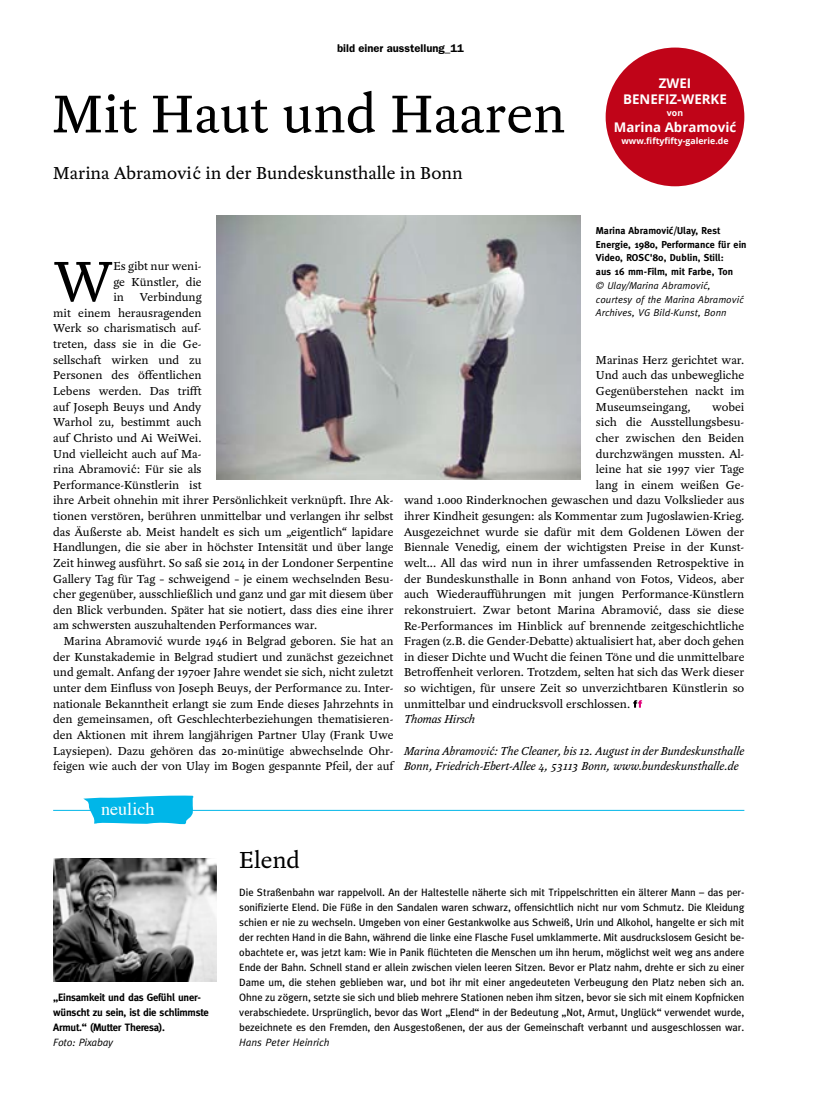
<style>
.page{position:relative;width:833px;height:1099px;background:#fff}
.page>*{position:absolute;margin:0;border:0;box-sizing:border-box;transform-origin:0 0}
.Fließtext_neu_10_201{font:61.5px "Yoga OT";color:#000}
.Headline3{font:57.5px "Yoga OT";color:#000}
.HeadlineNeulich2014{font:25.12px "Yoga OT";color:#000}
.Hervorhebung2014{font:18.75px "Yoga OT";color:#000}
.t1{font:18.12px "Times";color:#fff}
.t2{font:700 13.25px "Open Sans";color:#fff}
.Fließtext_neu_10_201-2{font:12.5px/15.6px "Yoga OT";color:#000;text-align:justify}
.Fließtext_neu_10_201-3{font:italic 12.5px/15.6px "Yoga OT";color:#000}
.Rubrik_rechts{font:600 11.25px "Franklin Gothic";color:#000}
.Neulich_Fliesstext{font:10.62px/15px "Meta";color:#000;text-align:justify}
.Neulich_Fliesstext-2{font:700 10.62px/15px "Meta";letter-spacing:-.02em;color:#000}
.Neulich_Fliesstext-3{font:italic 10.62px "Meta";letter-spacing:-.02em;color:#000}
.Bildunterschrift{font:700 10px/13.8px "Meta";letter-spacing:.01em;color:#000}
.Bildunterschrift-2{font:italic 10px/13.8px "Meta";letter-spacing:.01em;color:#000}
.t3{font:700 8.75px "Open Sans";color:#fff}
.s1{font-style:italic}
</style>
<div class="page">
<hr style="left:53px;top:810px;width:691px;height:1px;background:#00b6e8">
<svg style="left:83px;top:795px;width:111px;height:29px"></svg>
<svg style="left:633px;top:700px;width:9px;height:7px"></svg>
<img style="left:217px;top:215px;width:363px;height:265px">
<img style="left:53px;top:858px;width:164px;height:123px">
<div style="left:605px;top:48px;width:139px;height:138px;background:#c00418;border-radius:50%"></div>
<p class="Rubrik_rechts" style="left:337px;top:41px;width:128px">bild einer ausstellung_11</p>
<p class="Headline3" style="left:52px;top:84px;width:515px">Mit Haut und Haaren</p>
<p class="Hervorhebung2014" style="left:53px;top:163px;width:411px">Marina Abramovi´c in der Bundeskunsthalle in Bonn</p>
<p class="t2" style="left:659px;top:74px;width:34px">ZWEI</p>
<p class="t2" style="left:623px;top:90px;width:105px">BENEFIZ-WERKE</p>
<p class="t3" style="left:667px;top:106px;width:18px">von</p>
<p class="t2" style="left:614px;top:117px;width:124px">Marina Abramović</p>
<p class="t3" style="left:621px;top:135px;width:109px">www.fiftyfifty-galerie.de</p>
<p class="Fließtext_neu_10_201" style="left:53px;top:249px;width:62px">W</p>
<p class="Fließtext_neu_10_201-2" style="left:113px;top:258px;width:90px">Es gibt nur weni&shy;ge Künstler, die in</p>
<p class="Fließtext_neu_10_201-2" style="left:53px;top:289px;width:342px;text-align:left;text-indent:87px">Verbindung<br>mit einem herausragenden<br>Werk so charismatisch auf-<br>treten, dass sie in die Ge-<br>sellschaft wirken und zu<br>Personen des öffentlichen<br>Lebens werden. Das trifft<br>auf Joseph Beuys und Andy<br>Warhol zu, bestimmt auch<br>auf Christo und Ai WeiWei.<br>Und vielleicht auch auf Ma-<br>rina Abramovi´c: Für sie als<br>Performance-Künstlerin ist<br>ihre Arbeit ohnehin mit ihrer Persönlichkeit verknüpft. Ihre Ak&shy;tionen verstören, berühren unmittelbar und verlangen ihr selbst das Äußerste ab. Meist handelt es sich um „eigentlich“ lapidare Handlungen, die sie aber in höchster Intensität und über lange Zeit hinweg ausführt. So saß sie 2014 in der Londoner Serpentine Gallery Tag für Tag – schweigend – je einem wechselnden Besu&shy;cher gegenüber, ausschließlich und ganz und gar mit diesem über den Blick verbunden. Später hat sie notiert, dass dies eine ihrer am schwersten auszuhaltenden Performances war.</p>
<p class="Fließtext_neu_10_201-2" style="left:53px;top:633px;width:342px;text-indent:11px">Marina Abramovi´c wurde 1946 in Belgrad geboren. Sie hat an der Kunstakademie in Belgrad studiert und zunächst gezeichnet und gemalt. Anfang der 1970er Jahre wendet sie sich, nicht zuletzt unter dem Einfluss von Joseph Beuys, der Performance zu. Inter&shy;nationale Bekanntheit erlangt sie zum Ende dieses Jahrzehnts in den gemeinsamen, oft Geschlechterbeziehungen thematisieren&shy;den Aktionen mit ihrem langjährigen Partner Ulay (Frank Uwe Laysiepen). Dazu gehören das 20-minütige abwechselnde Ohr&shy;feigen wie auch der von Ulay im Bogen gespannte Pfeil, der auf</p>
<p class="Bildunterschrift" style="left:596px;top:223px;width:152px">Marina Abramovic´/Ulay, Rest<br>Energie, 1980, Performance für ein<br>Video, ROSC'80, Dublin, Still:</p>
<p class="Bildunterschrift" style="left:596px;top:265px;width:139px">aus 16 mm-Film, mit Farbe, Ton</p>
<p class="Bildunterschrift-2" style="left:596px;top:278px;width:116px">© Ulay/Marina Abramovic´,</p>
<p class="Bildunterschrift-2" style="left:596px;top:292px;width:149px">courtesy of the Marina Abramovic´<br>Archives, VG Bild-Kunst, Bonn</p>
<p class="Fließtext_neu_10_201-2" style="left:596px;top:352px;width:150px">Marinas Herz gerichtet war.<br>Und auch das unbewegliche Gegenüberstehen nackt im Museumseingang,</p>
<p class="Fließtext_neu_10_201-2" style="left:712px;top:399px;width:34px">wobei</p>
<p class="Fließtext_neu_10_201-2" style="left:596px;top:415px;width:150px">sich die Ausstellungsbesu-</p>
<p class="Fließtext_neu_10_201-2" style="left:596px;top:430px;width:150px">cher zwischen den Beiden</p>
<p class="Fließtext_neu_10_201-2" style="left:596px;top:446px;width:150px">durchzwängen mussten. Al-</p>
<p class="Fließtext_neu_10_201-2" style="left:596px;top:461px;width:150px">leine hat sie 1997 vier Tage</p>
<p class="Fließtext_neu_10_201-2" style="left:596px;top:477px;width:150px">lang in einem weißen Ge-</p>
<p class="Fließtext_neu_10_201-2" style="left:404px;top:493px;width:342px">wand 1.000 Rinderknochen gewaschen und dazu Volkslieder aus</p>
<p class="Fließtext_neu_10_201-2" style="left:404px;top:508px;width:342px">ihrer Kindheit gesungen: als Kommentar zum Jugoslawien-Krieg.</p>
<p class="Fließtext_neu_10_201-2" style="left:404px;top:524px;width:342px">Ausgezeichnet wurde sie dafür mit dem Goldenen Löwen der</p>
<p class="Fließtext_neu_10_201-2" style="left:404px;top:540px;width:342px">Biennale Venedig, einem der wichtigsten Preise in der Kunst-</p>
<p class="Fließtext_neu_10_201-2" style="left:404px;top:555px;width:342px">welt... All das wird nun in ihrer umfassenden Retrospektive in</p>
<p class="Fließtext_neu_10_201-2" style="left:404px;top:571px;width:342px">der Bundeskunsthalle in Bonn anhand von Fotos, Videos, aber</p>
<p class="Fließtext_neu_10_201-2" style="left:404px;top:586px;width:342px">auch Wiederaufführungen mit jungen Performance-Künstlern</p>
<p class="Fließtext_neu_10_201-2" style="left:404px;top:602px;width:342px">rekonstruiert. Zwar betont Marina Abramovi´c, dass sie diese</p>
<p class="Fließtext_neu_10_201-2" style="left:404px;top:618px;width:342px">Re-Performances im Hinblick auf brennende zeitgeschichtliche</p>
<p class="Fließtext_neu_10_201-2" style="left:404px;top:633px;width:342px">Fragen (z.B. die Gender-Debatte) aktualisiert hat, aber doch gehen</p>
<p class="Fließtext_neu_10_201-2" style="left:404px;top:649px;width:342px">in dieser Dichte und Wucht die feinen Töne und die unmittelbare</p>
<p class="Fließtext_neu_10_201-2" style="left:404px;top:665px;width:342px">Betroffenheit verloren. Trotzdem, selten hat sich das Werk dieser</p>
<p class="Fließtext_neu_10_201-2" style="left:404px;top:680px;width:342px">so wichtigen, für unsere Zeit so unverzichtbaren Künstlerin so</p>
<p class="Fließtext_neu_10_201-2" style="left:404px;top:696px;width:228px">unmittelbar und eindrucksvoll erschlossen.</p>
<p class="Fließtext_neu_10_201-3" style="left:404px;top:711px;width:73px">Thomas Hirsch</p>
<p class="Fließtext_neu_10_201-3" style="left:404px;top:743px;width:342px">Marina Abramovi´c: The Cleaner, bis 12. August in der Bundeskunsthalle<br>Bonn, Friedrich-Ebert-Allee 4, 53113 Bonn, www.bundeskunsthalle.de</p>
<p class="t1" style="left:101px;top:792px;width:55px">neulich</p>
<p class="HeadlineNeulich2014" style="left:239px;top:846px;width:62px">Elend</p>
<p class="Neulich_Fliesstext-2" style="left:53px;top:989px;width:157px">„Einsamkeit und das Gefühl uner&shy;wünscht zu sein, ist die schlimmste<br>Armut.“ (Mutter Theresa).</p>
<p class="Neulich_Fliesstext-3" style="left:53px;top:1036px;width:61px">Foto: Pixabay</p>
<p class="Neulich_Fliesstext" style="left:239px;top:884px;width:506px">Die Straßenbahn war rappelvoll. An der Haltestelle näherte sich mit Trippelschritten ein älterer Mann – das per&shy;sonifizierte Elend. Die Füße in den Sandalen waren schwarz, offensichtlich nicht nur vom Schmutz. Die Kleidung schien er nie zu wechseln. Umgeben von einer Gestankwolke aus Schweiß, Urin und Alkohol, hangelte er sich mit der rechten Hand in die Bahn, während die linke eine Flasche Fusel umklammerte. Mit ausdruckslosem Gesicht be&shy;obachtete er, was jetzt kam: Wie in Panik flüchteten die Menschen um ihn herum, möglichst weit weg ans andere Ende der Bahn. Schnell stand er allein zwischen vielen leeren Sitzen. Bevor er Platz nahm, drehte er sich zu einer Dame um, die stehen geblieben war, und bot ihr mit einer angedeuteten Verbeugung den Platz neben sich an.<br>Ohne zu zögern, setzte sie sich und blieb mehrere Stationen neben ihm sitzen, bevor sie sich mit einem Kopfnicken verabschiedete. Ursprünglich, bevor das Wort „Elend“ in der Bedeutung „Not, Armut, Unglück“ verwendet wurde, bezeichnete es den Fremden, den Ausgestoßenen, der aus der Gemeinschaft verbannt und ausgeschlossen war.<br><span class="s1">Hans Peter Heinrich</span></p>
</div>
